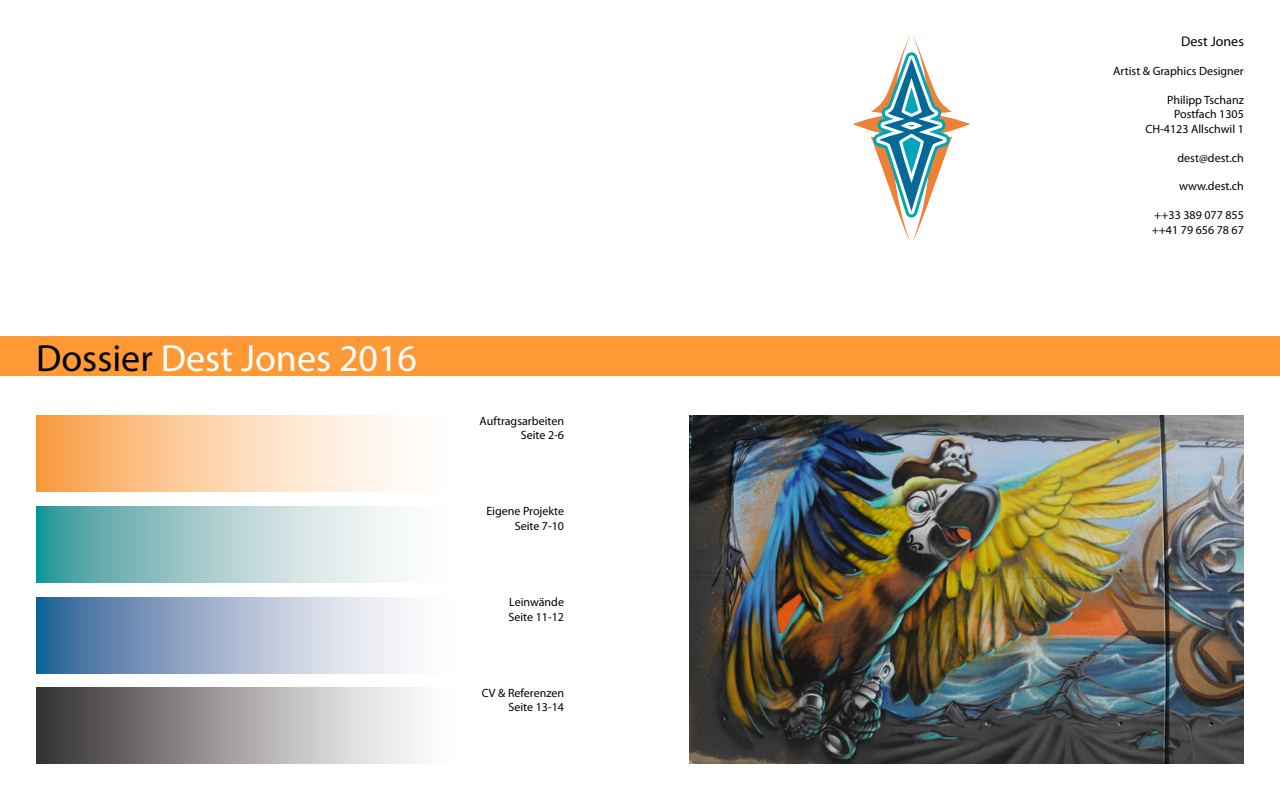
<style>
.page{position:relative;width:1280px;height:800px;background:#fff}
.page>*{position:absolute;margin:0;border:0;box-sizing:border-box;transform-origin:0 0}
.t1{font:38px "Myriad Pro";color:#fff}
.t2{font:14px "Myriad Pro";color:#000}
.t3{font:12px/14.4px "Myriad Pro";color:#000;text-align:right}
.s1{color:#000}
</style>
<div class="page">
<div style="left:0;top:336px;width:1280px;height:40px;background:#ff9935"></div>
<svg style="left:853px;top:36px;width:117px;height:204px"></svg>
<svg style="left:36px;top:416px;width:366px;height:76px"></svg>
<svg style="left:36px;top:506px;width:359px;height:76px"></svg>
<svg style="left:36px;top:597px;width:369px;height:76px"></svg>
<div style="left:36px;top:688px;width:425px;height:76px;background:linear-gradient(to right,#3b3737,#fff)"></div>
<img style="left:689px;top:416px;width:555px;height:348px">
<h1 class="t1" style="left:36px;top:335px;width:383px"><span class="s1">Dossier</span> Dest Jones 2016</h1>
<p class="t3" style="left:480px;top:413px;width:86px">Auftragsarbeiten<br>Seite 2-6</p>
<p class="t3" style="left:486px;top:504px;width:79px">Eigene Projekte<br>Seite 7-10</p>
<p class="t3" style="left:509px;top:595px;width:57px;text-align:left">Leinwände<br>Seite 11-12</p>
<p class="t3" style="left:482px;top:685px;width:84px">CV &amp; Referenzen<br>Seite 13-14</p>
<p class="t2" style="left:1181px;top:33px;width:64px">Dest Jones</p>
<p class="t3" style="left:1113px;top:64px;width:132px">Artist &amp; Graphics Designer</p>
<p class="t3" style="left:1145px;top:93px;width:100px">Philipp Tschanz<br>Postfach 1305<br>CH-4123 Allschwil 1</p>
<p class="t3" style="left:1178px;top:150px;width:68px">dest@dest.ch</p>
<p class="t3" style="left:1179px;top:179px;width:66px">www.dest.ch</p>
<p class="t3" style="left:1152px;top:208px;width:94px;text-align:left">++33 389 077 855 ++41 79 656 78 67</p>
</div>
